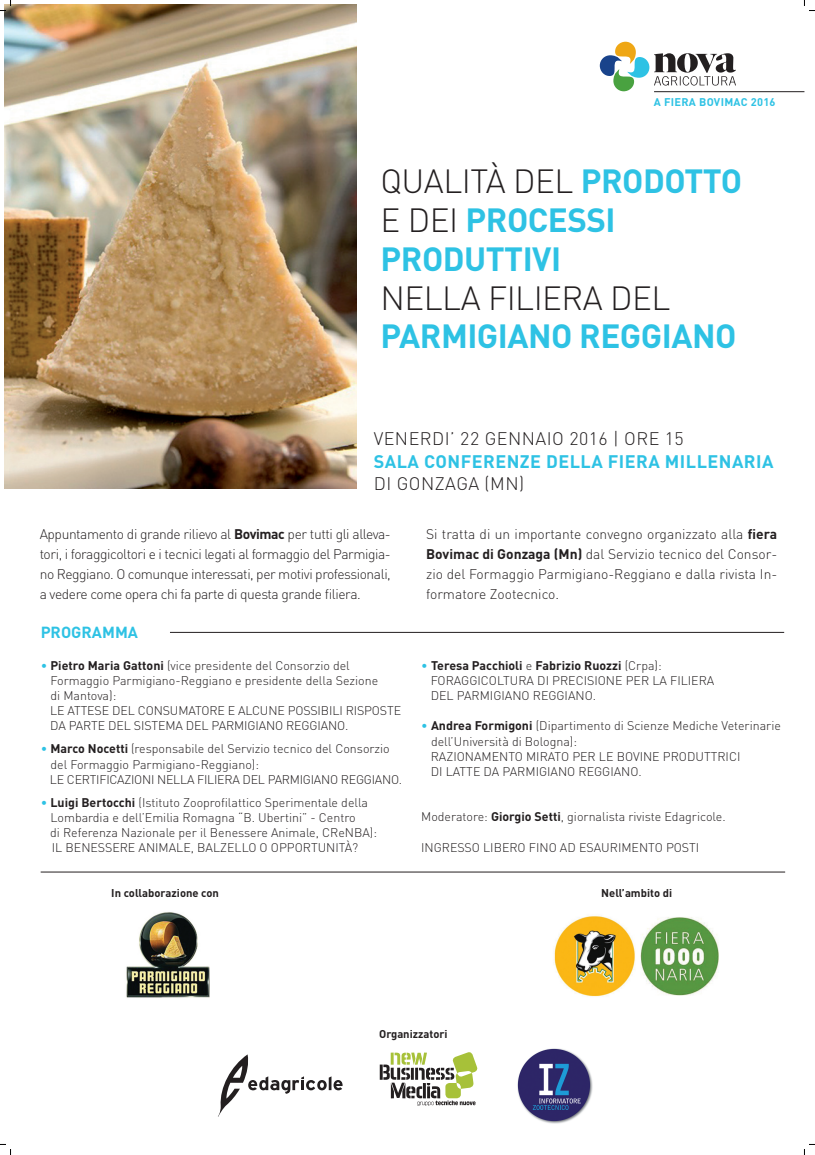
<style>
.page{position:relative;width:815px;height:1155px;background:#fff}
.page>*{position:absolute;margin:0;border:0;box-sizing:border-box;transform-origin:0 0}
.t1{font:700 33.16px/38.7px "DIN";letter-spacing:-.015em;color:#2ec2e4}
.t2{font:300 33.16px "DIN";letter-spacing:-.015em;color:#231f20}
.t3{font:300 17.96px "DIN";letter-spacing:.025em;color:#231f20}
.t4{font:700 17.96px "DIN";letter-spacing:.025em;color:#2ec2e4}
.t5{font:700 15.88px "DIN";color:#2ec2e4}
.t6{font:300 13.8px/20px "DIN";letter-spacing:-.03em;color:#231f20;text-align:justify}
.t7{font:300 12.44px/15.2px "DIN";color:#231f20}
.t8{font:700 12.44px/15.2px "DIN";color:#231f20}
.t9{font:700 11.2px "DIN Pro";color:#231f20}
.t10{font:700 11.04px "DIN";letter-spacing:.025em;color:#2ec2e4}
.s1{font-weight:300;color:#231f20}
.s2{font-weight:700}
.s3{font-weight:400;color:#2ec2e4}
.s4{font-weight:300}
</style>
<div class="page">
<svg style="left:600px;top:42px;width:136px;height:49px"></svg>
<svg style="left:380px;top:1052px;width:98px;height:54px"></svg>
<svg style="left:218px;top:1054px;width:124px;height:63px"></svg>
<img style="left:517px;top:1048px;width:76px;height:76px">
<hr style="left:654px;top:91px;width:150px;height:1px;background:#231f20">
<hr style="left:170px;top:632px;width:614px;height:1px;background:#231f20">
<hr style="left:41px;top:872px;width:744px;height:1px;background:#231f20">
<img style="left:5px;top:5px;width:352px;height:484px">
<img style="left:126px;top:912px;width:84px;height:86px">
<img style="left:640px;top:917px;width:79px;height:79px">
<img style="left:554px;top:916px;width:81px;height:81px">
<svg style="left:0;top:0;width:11px;height:11px"></svg>
<svg style="left:0;top:1144px;width:11px;height:11px"></svg>
<svg style="left:804px;top:0;width:11px;height:11px"></svg>
<svg style="left:804px;top:1144px;width:11px;height:11px"></svg>
<p class="t10" style="left:654px;top:95px;width:123px">A FIERA BOVIMAC 2016</p>
<h1 class="t1" style="left:380px;top:161px;width:363px"><span class="s1">QUALITÀ DEL</span> PRODOTTO<br><span class="s1">E DEI</span> PROCESSI<br>PRODUTTIVI</h1>
<h1 class="t2" style="left:380px;top:277px;width:291px">NELLA FILIERA DEL</h1>
<h1 class="t1" style="left:380px;top:315px;width:357px">PARMIGIANO REGGIANO</h1>
<h2 class="t3" style="left:374px;top:428px;width:263px">VENERDI’ 22 GENNAIO 2016 | ore</h2>
<h2 class="t3" style="left:665px;top:428px;width:20px">15</h2>
<h2 class="t4" style="left:374px;top:449px;width:401px">SALA CONFERENZE DELLA FIERA MILLENARIA</h2>
<h2 class="t3" style="left:374px;top:472px;width:152px">DI GONZAGA (MN)</h2>
<p class="t6" style="left:40px;top:524px;width:353px">Appuntamento di grande rilievo al <span class="s2">Bovimac</span> per tutti gli alleva&shy;tori, i foraggicoltori e i tecnici legati al formaggio del Parmigia&shy;no Reggiano. O comunque interessati, per motivi professionali, a vedere come opera chi fa parte di questa grande filiera.</p>
<p class="t6" style="left:426px;top:524px;width:353px">Si tratta di un importante convegno organizzato alla <span class="s2">fiera Bovimac di Gonzaga (Mn)</span> dal Servizio tecnico del Consor&shy;zio del Formaggio Parmigiano-Reggiano e dalla rivista In&shy;formatore Zootecnico.</p>
<p class="t5" style="left:41px;top:622px;width:12px">programma</p>
<p class="t7" style="left:50px;top:657px;width:329px;text-indent:-10px"><span class="s3">•</span> <span class="s2">Pietro Maria Gattoni</span> (vice presidente del Consorzio del Formaggio Parmigiano-Reggiano e presidente della Sezione di Mantova):<br>le attese</p>
<p class="t7" style="left:112px;top:703px;width:8px">del</p>
<p class="t7" style="left:138px;top:703px;width:9px">consumatore</p>
<p class="t7" style="left:228px;top:703px;width:19px">e alcune</p>
<p class="t7" style="left:288px;top:703px;width:8px">possi</p>
<p class="t7" style="left:321px;top:703px;width:33px">bili risposte</p>
<p class="t7" style="left:50px;top:718px;width:27px">da parte</p>
<p class="t7" style="left:108px;top:718px;width:8px">del</p>
<p class="t7" style="left:134px;top:718px;width:8px">sistema</p>
<p class="t7" style="left:186px;top:718px;width:8px">del</p>
<p class="t7" style="left:212px;top:718px;width:8px">parmigiano</p>
<p class="t7" style="left:286px;top:718px;width:9px">reggiano</p>
<p class="t7" style="left:345px;top:718px;width:5px">.</p>
<p class="t7" style="left:50px;top:741px;width:341px;text-indent:-9px"><span class="s3">•</span> <span class="s2">Marco Nocetti</span> (responsabile del Servizio tecnico del Consorzio del Formaggio Parmigiano-Reggiano):<br>le certificazioni</p>
<p class="t7" style="left:157px;top:772px;width:9px">nella</p>
<p class="t7" style="left:197px;top:772px;width:7px">filiera</p>
<p class="t7" style="left:242px;top:772px;width:8px">del</p>
<p class="t7" style="left:268px;top:772px;width:8px">parmigiano</p>
<p class="t7" style="left:341px;top:772px;width:8px">reggiano</p>
<p class="t7" style="left:399px;top:772px;width:5px">.</p>
<p class="t7" style="left:50px;top:795px;width:328px;text-indent:-10px"><span class="s3">•</span> <span class="s2">Luigi bertocchi</span> (Istituto Zooprofilattico Sperimentale della Lombardia e dell’Emilia Romagna “B. Ubertini” - Centro<br>di Referenza Nazionale per il Benessere Animale, CReNBA): il benessere</p>
<p class="t7" style="left:139px;top:840px;width:9px">animale</p>
<p class="t7" style="left:191px;top:840px;width:23px">, balzello</p>
<p class="t7" style="left:260px;top:840px;width:20px">o opportunità</p>
<p class="t7" style="left:352px;top:840px;width:8px">?</p>
<p class="t8" style="left:431px;top:657px;width:232px;text-indent:-10px"><span class="s3">•</span> Teresa Pacchioli <span class="s4">e</span> Fabrizio Ruozzi <span class="s4">(Crpa): foraggicoltura</span></p>
<p class="t7" style="left:537px;top:673px;width:23px">di precisione</p>
<p class="t7" style="left:626px;top:673px;width:9px">per</p>
<p class="t7" style="left:652px;top:673px;width:25px">la filiera</p>
<p class="t7" style="left:431px;top:688px;width:9px">del</p>
<p class="t7" style="left:457px;top:688px;width:9px">parmigiano</p>
<p class="t7" style="left:533px;top:688px;width:9px">reggiano</p>
<p class="t7" style="left:593px;top:688px;width:5px">.</p>
<p class="t7" style="left:431px;top:718px;width:352px;text-indent:-10px"><span class="s3">•</span> <span class="s2">Andrea formigoni</span> (Dipartimento di Scienze Mediche Veterinarie dell’Università di Bologna):<br>razionamento</p>
<p class="t7" style="left:526px;top:749px;width:8px">mirato</p>
<p class="t7" style="left:572px;top:749px;width:9px">per</p>
<p class="t7" style="left:599px;top:749px;width:34px">le bovine</p>
<p class="t7" style="left:663px;top:749px;width:8px">produttrici</p>
<p class="t7" style="left:431px;top:764px;width:23px">di latte</p>
<p class="t7" style="left:483px;top:764px;width:28px">da parmigiano</p>
<p class="t7" style="left:578px;top:764px;width:9px">reggiano</p>
<p class="t7" style="left:638px;top:764px;width:5px">.</p>
<p class="t7" style="left:421px;top:809px;width:306px">Moderatore: <span class="s2">Giorgio Setti</span>, giornalista riviste Edagricole.</p>
<p class="t7" style="left:421px;top:839px;width:9px">ingresso</p>
<p class="t7" style="left:483px;top:839px;width:27px">libero</p>
<p class="t7" style="left:529px;top:839px;width:8px">fino</p>
<p class="t7" style="left:560px;top:839px;width:28px">ad esaurimento</p>
<p class="t7" style="left:666px;top:839px;width:8px">posti</p>
<p class="t9" style="left:111px;top:885px;width:109px">In collaborazione con</p>
<p class="t9" style="left:601px;top:885px;width:72px">Nell’ambito di</p>
<p class="t9" style="left:379px;top:1026px;width:70px">Organizzatori</p>
</div>
